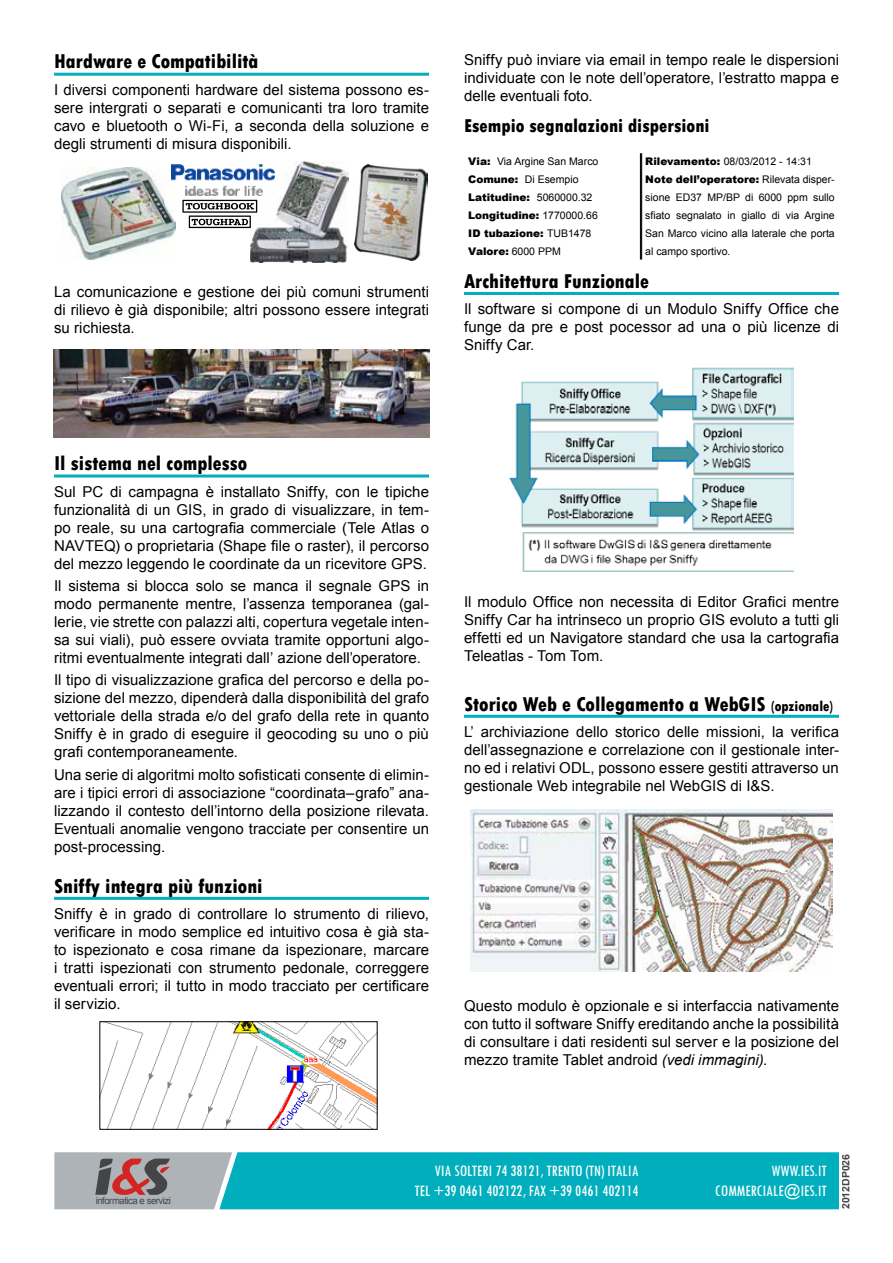
<style>
.page{position:relative;width:893px;height:1263px;background:#fff}
.page>*{position:absolute;margin:0;border:0;box-sizing:border-box;transform-origin:0 0}
.t1{font:800 condensed 21px "Tw Cen";color:#000}
.t2{font:800 condensed 19.5px "Tw Cen";color:#000}
.t3{font:condensed 16.5px/19.8px "Tw Cen";color:#fff;text-align:right}
.t4{font:15px/18px "Arial";letter-spacing:.005em;color:#000;text-align:justify}
.t5{font:10.5px/18px "Arial";color:#000}
.t6{font:700 10.5px "Arial";color:#000}
.t7{font:9.6px "Arial";letter-spacing:-.05em;color:#454546}
.s1{font-weight:900}
.s2{font-size:15px}
.s3{font-style:italic}
</style>
<div class="page">
<img style="left:101px;top:1023px;width:275px;height:105px">
<div style="left:99px;top:1021px;width:279px;height:109px;border:1px solid #000"></div>
<svg style="left:54px;top:1152px;width:785px;height:57px;background:#26abb8"></svg>
<hr style="left:54px;top:73px;width:375px;height:3px;background:#00aebd">
<hr style="left:54px;top:474px;width:375px;height:3px;background:#00aebd">
<hr style="left:54px;top:897px;width:375px;height:3px;background:#00aebd">
<hr style="left:464px;top:292px;width:375px;height:3px;background:#00aebd">
<hr style="left:464px;top:715px;width:375px;height:3px;background:#00aebd">
<hr style="left:640px;top:153px;width:1px;height:106px;background:#000">
<hr style="left:641px;top:153px;width:1px;height:106px;background:#000">
<img style="left:510px;top:367px;width:283px;height:205px">
<img style="left:470px;top:810px;width:363px;height:161px">
<img style="left:62px;top:168px;width:114px;height:91px">
<img style="left:251px;top:161px;width:97px;height:102px">
<img style="left:54px;top:349px;width:375px;height:89px">
<img style="left:354px;top:165px;width:73px;height:96px">
<svg style="left:182px;top:200px;width:75px;height:28px"></svg>
<img style="left:172px;top:165px;width:103px;height:31px">
<h1 class="t1" style="left:54px;top:49px;width:206px">Hardware e Compatibilità</h1>
<p class="t4" style="left:54px;top:81px;width:376px">I diversi componenti hardware del sistema possono es&shy;sere intergrati o separati e comunicanti tra loro tramite cavo e bluetooth o Wi-Fi, a seconda della soluzione e degli strumenti di misura disponibili.</p>
<p class="t4" style="left:54px;top:283px;width:376px">La comunicazione e gestione dei più comuni strumenti di rilievo è già disponibile; altri possono essere integrati su richiesta.</p>
<p class="t4" style="left:464px;top:51px;width:376px">Sniffy può inviare via email in tempo reale le dispersioni individuate con le note dell’operatore, l’estratto mappa e delle eventuali foto.</p>
<h2 class="t2" style="left:464px;top:114px;width:247px">Esempio segnalazioni dispersioni</h2>
<p class="t5" style="left:468px;top:153px;width:132px"><span class="s1">Via:</span> Via Argine San Marco<br><span class="s1">Comune:</span> Di Esempio<br><span class="s1">Latitudine:</span> 5060000.32<br><span class="s1">Longitudine:</span> 1770000.66<br><span class="s1">ID tubazione:</span> TUB1478<br><span class="s1">Valore:</span> 6000 PPM</p>
<p class="t5" style="left:645px;top:153px;width:191px"><span class="s1">Rilevamento:</span> 08/03/2012 - 14:31<br><span class="s1">Note dell’operatore:</span> Rilevata disper&shy;sione ED37 MP/BP di 6000 ppm sullo sfiato segnalato in giallo di via Argine San Marco vicino alla laterale che porta al campo sportivo.</p>
<h1 class="t1" style="left:464px;top:269px;width:187px">Architettura Funzionale</h1>
<p class="t4" style="left:464px;top:300px;width:376px">Il software si compone di un Modulo Sniffy Office che funge da pre e post pocessor ad una o più licenze di Sniffy Car.</p>
<h1 class="t1" style="left:54px;top:451px;width:195px">Il sistema nel complesso</h1>
<p class="t4" style="left:54px;top:483px;width:376px">Sul PC di campagna è installato Sniffy, con le tipiche funzionalità di un GIS, in grado di visualizzare, in tem&shy;po reale, su una cartografia commerciale (Tele Atlas o NAVTEQ) o proprietaria (Shape file o raster), il percorso del mezzo leggendo le coordinate da un ricevitore GPS.</p>
<p class="t4" style="left:54px;top:577px;width:376px">Il sistema si blocca solo se manca il segnale GPS in modo permanente mentre, l’assenza temporanea (gal&shy;lerie, vie strette con palazzi alti, copertura vegetale inten&shy;sa sui viali), può essere ovviata tramite opportuni algo&shy;ritmi eventualmente integrati dall’ azione dell’operatore.</p>
<p class="t4" style="left:54px;top:671px;width:376px">Il tipo di visualizzazione grafica del percorso e della po&shy;sizione del mezzo, dipenderà dalla disponibilità del grafo vettoriale della strada e/o del grafo della rete in quanto Sniffy è in grado di eseguire il geocoding su uno o più grafi contemporaneamente.</p>
<p class="t4" style="left:54px;top:765px;width:376px">Una serie di algoritmi molto sofisticati consente di elimin&shy;are i tipici errori di associazione “coordinata–grafo” ana&shy;lizzando il contesto dell’intorno della posizione rilevata.<br>Eventuali anomalie vengono tracciate per consentire un post-processing.</p>
<h1 class="t1" style="left:54px;top:873px;width:210px">Sniffy integra più funzioni</h1>
<p class="t4" style="left:54px;top:905px;width:376px">Sniffy è in grado di controllare lo strumento di rilievo, verificare in modo semplice ed intuitivo cosa è già sta&shy;to ispezionato e cosa rimane da ispezionare, marcare i tratti ispezionati con strumento pedonale, correggere eventuali errori; il tutto in modo tracciato per certificare il servizio.</p>
<p class="t4" style="left:464px;top:592px;width:376px">Il modulo Office non necessita di Editor Grafici mentre Sniffy Car ha intrinseco un proprio GIS evoluto a tutti gli effetti ed un Navigatore standard che usa la cartografia Teleatlas - Tom Tom.</p>
<h1 class="t1" style="left:464px;top:691px;width:371px">Storico Web e Collegamento a WebGI S <span class="s2">(opzionale)</span></h1>
<p class="t4" style="left:464px;top:723px;width:376px">L’ archiviazione dello storico delle missioni, la verifica dell’assegnazione e correlazione con il gestionale inter&shy;no ed i relativi ODL, possono essere gestiti attraverso un gestionale Web integrabile nel WebGIS di I&amp;S.</p>
<p class="t4" style="left:464px;top:997px;width:377px">Questo modulo è opzionale e si interfaccia nativamente con tutto il software Sniffy ereditando anche la possibilità di consultare i dati residenti sul server e la posizione del mezzo tramite Tablet android <span class="s3">(vedi immagini)</span>.</p>
<p class="t7" style="left:96px;top:1195px;width:77px">informatica e servizi</p>
<p class="t3" style="left:414px;top:1160px;width:226px">VIA SOLTERI 74 38121, TRENTO (TN) ITALIA<br>TEL +39 0461 402122, FAX +39 0461 402114</p>
<p class="t3" style="left:715px;top:1160px;width:113px">WWW.IES.IT<br>COMMERCIALE@IES.IT</p>
<p class="t6" style="left:839px;top:1209px;width:57px;rotate:-90deg">2012DP026</p>
</div>
